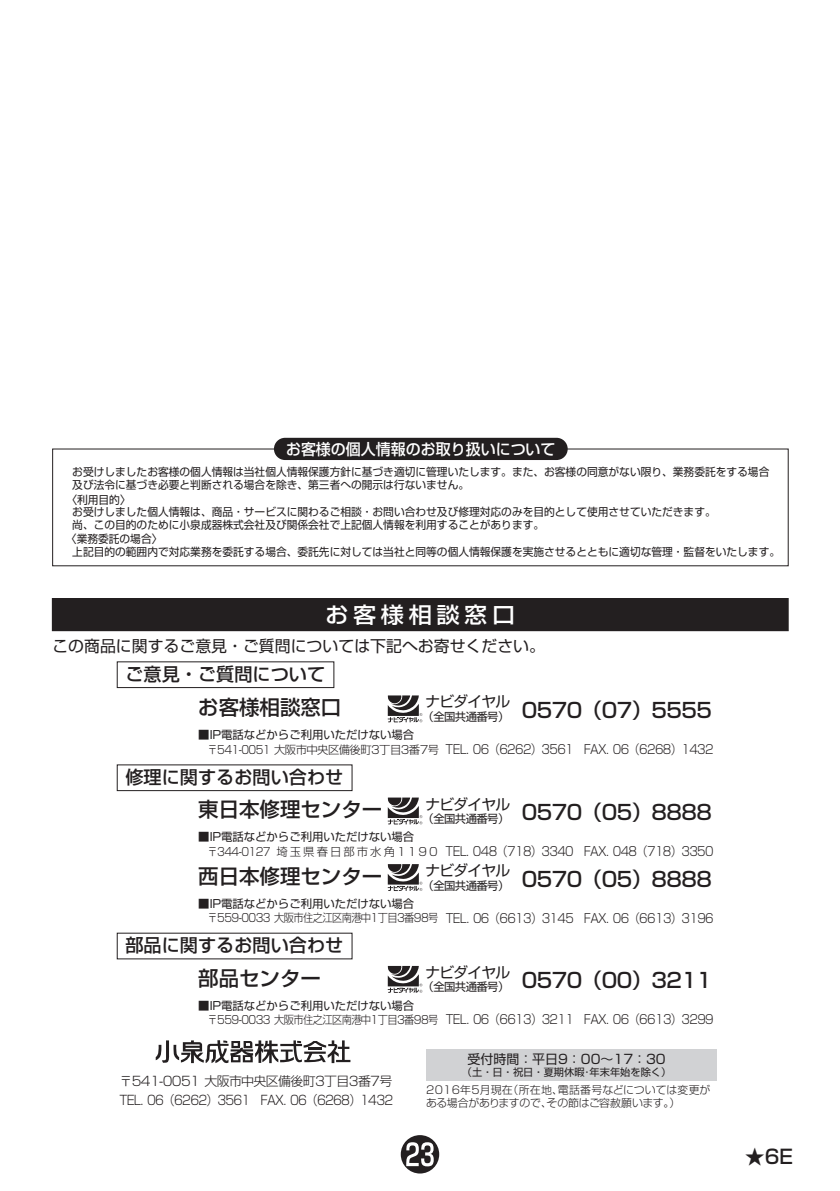
<style>
.page{position:relative;width:840px;height:1191px;background:#fff}
.page>*{position:absolute;margin:0;border:0;box-sizing:border-box;transform-origin:0 0}
.t1{font:500 21.8px "Shin Go Pro";letter-spacing:.2em;color:#fff;scale:1.06 1}
.t2{font:500 20.4px "Shin Go Pro";letter-spacing:-.025em;color:#231f20}
.t3{font:500 20.4px "Shin Go Pro";color:#231f20}
.t4{font:500 19.4px "Shin Go Pro";color:#231f20}
.t5{font:500 18.2px "Shin Go Pro";color:#231f20}
.t6{font:15.8px "Shin Go Pro";color:#231f20}
.t7{font:500 15.4px "Shin Go Pro";color:#fff}
.t8{font:14.8px "Shin Go Pro";letter-spacing:-.05em;color:#231f20}
.t9{font:300 13px/18.4px "Shin Go Pro";letter-spacing:-.05em;color:#231f20}
.t10{font:13px "Shin Go Pro";color:#231f20}
.t11{font:300 12.4px "Shin Go Pro";letter-spacing:-.055em;color:#231f20;scale:.9 1}
.t12{font:11.4px "Shin Go Pro";color:#231f20}
.t13{font:11px/12.6px "Shin Go Pro";color:#231f20}
.t14{font:300 10.8px/12.4px "Shin Go Pro";color:#231f20}
.t15{font:10.2px "Shin Go Pro";color:#231f20}
.s1{font-size:11.4px}
</style>
<div class="page">
<div style="left:274px;top:438px;width:293px;height:22px;background:#231f20;border-radius:11px"></div>
<div style="left:52px;top:598px;width:735px;height:32px;background:#231f20"></div>
<div style="left:52px;top:598px;width:736px;height:33px;border:1px solid #231f20"></div>
<div style="left:426px;top:1049px;width:290px;height:31px;background:#d1d2d4"></div>
<div style="left:117px;top:764px;width:235px;height:27px;border:1px solid #231f20"></div>
<div style="left:117px;top:661px;width:217px;height:27px;border:1px solid #231f20"></div>
<svg style="left:387px;top:695px;width:35px;height:27px"></svg>
<svg style="left:387px;top:797px;width:35px;height:27px"></svg>
<svg style="left:387px;top:864px;width:35px;height:27px"></svg>
<svg style="left:387px;top:966px;width:35px;height:27px"></svg>
<svg style="left:156px;top:1040px;width:194px;height:23px"></svg>
<svg style="left:400px;top:1135px;width:39px;height:38px"></svg>
<h3 class="t7" style="left:286px;top:436px;width:271px">お客様の個人情報のお取り扱いについて</h3>
<p class="t13" style="left:72px;top:464px;width:698px">お受けしましたお客様の個人情報は当社個人情報保護方針に基づき適切に管理いたします。また、お客様の同意がない限り、業務委託をする場合及び法令に基づき必要と判断される場合を除き、第三者への開示は行ないません。</p>
<p class="t13" style="left:72px;top:492px;width:644px;text-indent:-6px">〈利用目的〉<br>お受けしました個人情報は、商品・サービスに関わるご相談・お問い合わせ及び修理対応のみを目的として使用させていただきます。尚、この目的のために小泉成器株式会社及び関係会社で上記個人情報を利用することがあります。</p>
<p class="t13" style="left:72px;top:531px;width:709px;text-indent:-6px">〈業務委託の場合〉<br>上記目的の範囲内で対応業務を委託する場合、委託先に対しては当社と同等の個人情報保護を実施させるとともに適切な管理・監督をいたします。</p>
<h1 class="t1" style="left:325px;top:596px;width:180px">お客様相談窓口</h1>
<h3 class="t6" style="left:52px;top:633px;width:494px">この商品に関するご意見・ご質問については下記へお寄せください。</h3>
<h3 class="t5" style="left:125px;top:659px;width:201px">ご意見・ご質問について</h3>
<h2 class="t3" style="left:198px;top:691px;width:144px">お客様相談窓口</h2>
<h3 class="t8" style="left:425px;top:689px;width:86px">ナビダイヤル</h3>
<h2 class="t2" style="left:422px;top:693px;width:291px"><sub>（全国共通番号）</sub> 0570（07）5555</h2>
<p class="t12" style="left:198px;top:725px;width:217px">■IP電話などからご利用いただけない場合</p>
<p class="t11" style="left:207px;top:739px;width:563px"><span class="s1">〒541-0051 大阪市中央区備後町3丁目3番7号</span> TEL. 06（6262）3561　FAX. 06（6268）1432</p>
<h3 class="t5" style="left:125px;top:762px;width:219px">修理に関するお問い合わせ</h3>
<h2 class="t3" style="left:198px;top:793px;width:185px">東日本修理センター</h2>
<h3 class="t8" style="left:425px;top:791px;width:86px">ナビダイヤル</h3>
<h2 class="t2" style="left:422px;top:795px;width:291px"><sub>（全国共通番号）</sub> 0570（05）8888</h2>
<p class="t12" style="left:198px;top:827px;width:217px">■IP電話などからご利用いただけない場合</p>
<p class="t11" style="left:207px;top:841px;width:563px"><span class="s1">〒344-0127 埼玉県春日部市水角 1 1 9 0</span> TEL. 048（718）3340　FAX. 048（718）3350</p>
<h2 class="t3" style="left:198px;top:859px;width:185px">西日本修理センター</h2>
<h3 class="t8" style="left:425px;top:858px;width:86px">ナビダイヤル</h3>
<h2 class="t2" style="left:422px;top:862px;width:291px"><sub>（全国共通番号）</sub> 0570（05）8888</h2>
<p class="t12" style="left:198px;top:894px;width:217px">■IP電話などからご利用いただけない場合</p>
<p class="t11" style="left:207px;top:907px;width:563px"><span class="s1">〒559-0033 大阪市住之江区南港中1丁目3番98号</span> TEL. 06（6613）3145　FAX. 06（6613）3196</p>
<h3 class="t5" style="left:125px;top:930px;width:219px">部品に関するお問い合わせ</h3>
<h2 class="t2" style="left:198px;top:961px;width:124px">部品センター</h2>
<h3 class="t8" style="left:425px;top:960px;width:86px">ナビダイヤル</h3>
<h2 class="t2" style="left:422px;top:964px;width:291px"><sub>（全国共通番号）</sub> 0570（00）3211</h2>
<p class="t12" style="left:198px;top:995px;width:217px">■IP電話などからご利用いただけない場合</p>
<p class="t11" style="left:207px;top:1009px;width:563px"><span class="s1">〒559-0033 大阪市住之江区南港中1丁目3番98号</span> TEL. 06（6613）3211　FAX. 06（6613）3299</p>
<p class="t10" style="left:467px;top:1048px;width:199px">受付時間：平日9：00～17：30</p>
<p class="t15" style="left:461px;top:1063px;width:211px">（土・日・祝日・夏期休暇･年末年始を除く）</p>
<p class="t9" style="left:119px;top:1070px;width:275px">〒541-0051 大阪市中央区備後町3丁目3番7号<br>TEL. 06（6262）3561　FAX. 06（6268）1432</p>
<p class="t14" style="left:426px;top:1082px;width:286px">2016年5月現在（所在地、電話番号などについては変更がある場合がありますので、その節はご容赦願います。）</p>
<h3 class="t4" style="left:744px;top:1140px;width:49px">★6E</h3>
</div>
